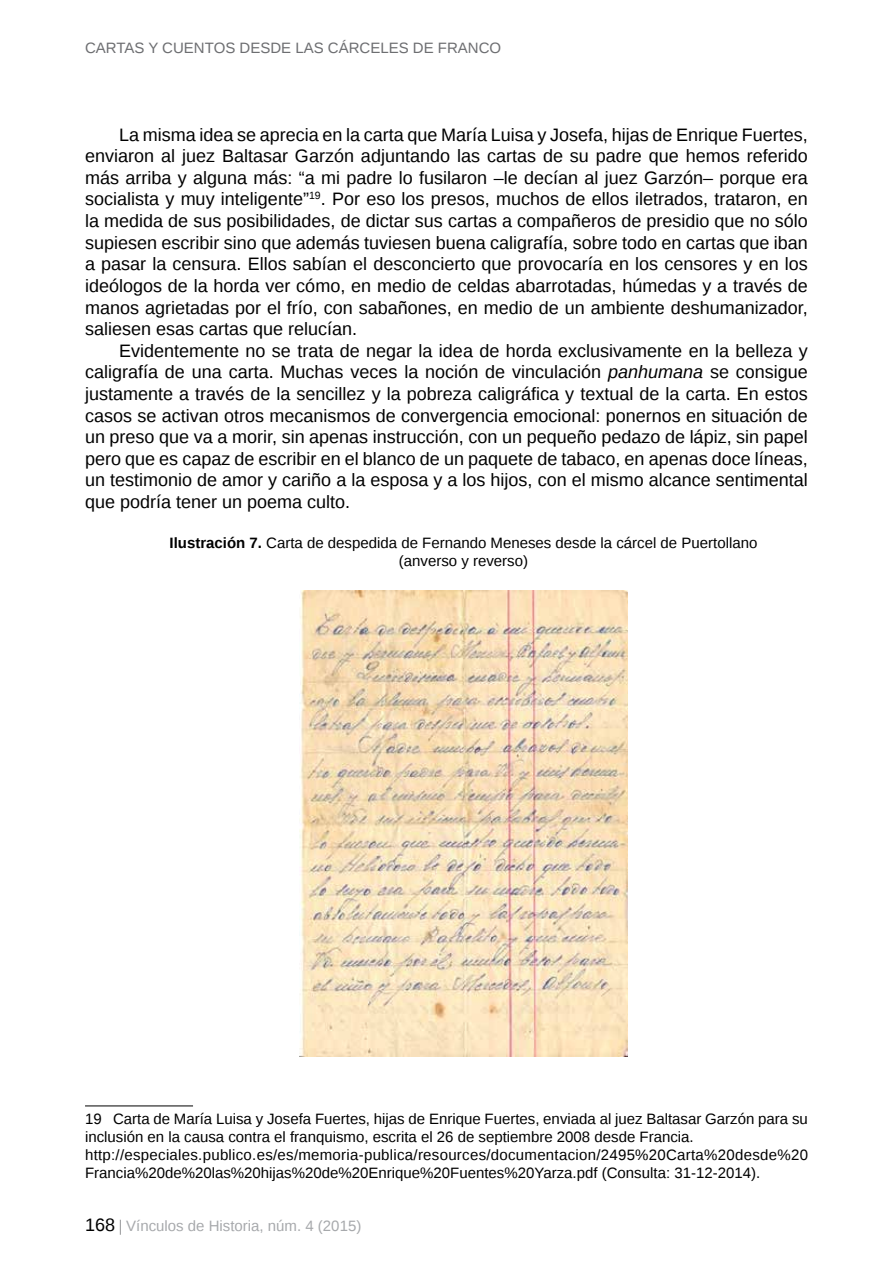
<style>
.page{position:relative;width:893px;height:1263px;background:#fff}
.page>*{position:absolute;margin:0;border:0;box-sizing:border-box;transform-origin:0 0}
.t1{font:18px/21.6px "Liberation Sans";color:#000;text-align:justify}
.t2{font:15px/18px "Liberation Sans";color:#000;text-align:center}
.t3{font:15px "Liberation Sans";color:#6d6e71}
.t4{font:15px "Liberation Sans";color:#a7a9ac}
.s1{font-style:italic}
.s2{font-weight:700}
.s3{font-size:18px;color:#000}
.s4{font-family:"Adobe Garamond Pro";color:#808285}
</style>
<div class="page">
<img style="left:299px;top:591px;width:329px;height:465px">
<hr style="left:85px;top:1106px;width:108px;height:1px;background:#000">
<p class="t3" style="left:85px;top:40px;width:22px">Cartas</p>
<p class="t3" style="left:148px;top:40px;width:26px">y cuentos</p>
<p class="t3" style="left:240px;top:40px;width:11px">desde</p>
<p class="t3" style="left:295px;top:40px;width:10px">las</p>
<p class="t3" style="left:328px;top:40px;width:11px">cárceles</p>
<p class="t3" style="left:413px;top:40px;width:46px">de Franco</p>
<p class="t1" style="left:85px;top:124px;width:724px;text-indent:34px">La misma idea se aprecia en la carta que María Luisa y Josefa, hijas de Enrique Fuertes, enviaron al juez Baltasar Garzón adjuntando las cartas de su padre que hemos referido más arriba y alguna más: “a mi padre lo fusilaron –le decían al juez Garzón– porque era socialista y muy inteligente”<sup>19</sup>. Por eso los presos, muchos de ellos iletrados, trataron, en la medida de sus posibilidades, de dictar sus cartas a compañeros de presidio que no sólo supiesen escribir sino que además tuviesen buena caligrafía, sobre todo en cartas que iban a pasar la censura. Ellos sabían el desconcierto que provocaría en los censores y en los ideólogos de la horda ver cómo, en medio de celdas abarrotadas, húmedas y a través de manos agrietadas por el frío, con sabañones, en medio de un ambiente deshumanizador, saliesen esas cartas que relucían.</p>
<p class="t1" style="left:85px;top:340px;width:724px;text-indent:34px">Evidentemente no se trata de negar la idea de horda exclusivamente en la belleza y caligrafía de una carta. Muchas veces la noción de vinculación <span class="s1">panhumana</span> se consigue justamente a través de la sencillez y la pobreza caligráfica y textual de la carta. En estos casos se activan otros mecanismos de convergencia emocional: ponernos en situación de un preso que va a morir, sin apenas instrucción, con un pequeño pedazo de lápiz, sin papel pero que es capaz de escribir en el blanco de un paquete de tabaco, en apenas doce líneas, un testimonio de amor y cariño a la esposa y a los hijos, con el mismo alcance sentimental que podría tener un poema culto.</p>
<p class="t2" style="left:170px;top:534px;width:589px"><span class="s2">Ilustración 7.</span> Carta de despedida de Fernando Meneses desde la cárcel de Puertollano (anverso y reverso)</p>
<p class="t2" style="left:85px;top:1110px;width:724px;text-align:left">19 Carta de María Luisa y Josefa Fuertes, hijas de Enrique Fuertes, enviada al juez Baltasar Garzón para su inclusión en la causa contra el franquismo, escrita el 26 de septiembre 2008 desde Francia. http://especiales.publico.es/es/memoria-publica/resources/documentacion/2495%20Carta%20desde%20<br>Francia%20de%20las%20hijas%20de%20Enrique%20Fuentes%20Yarza.pdf (Consulta: 31-12-2014).</p>
<p class="t4" style="left:85px;top:1218px;width:278px"><span class="s3">168</span> <span class="s4">|</span> Vínculos de Historia, núm. 4 (2015)</p>
</div>
